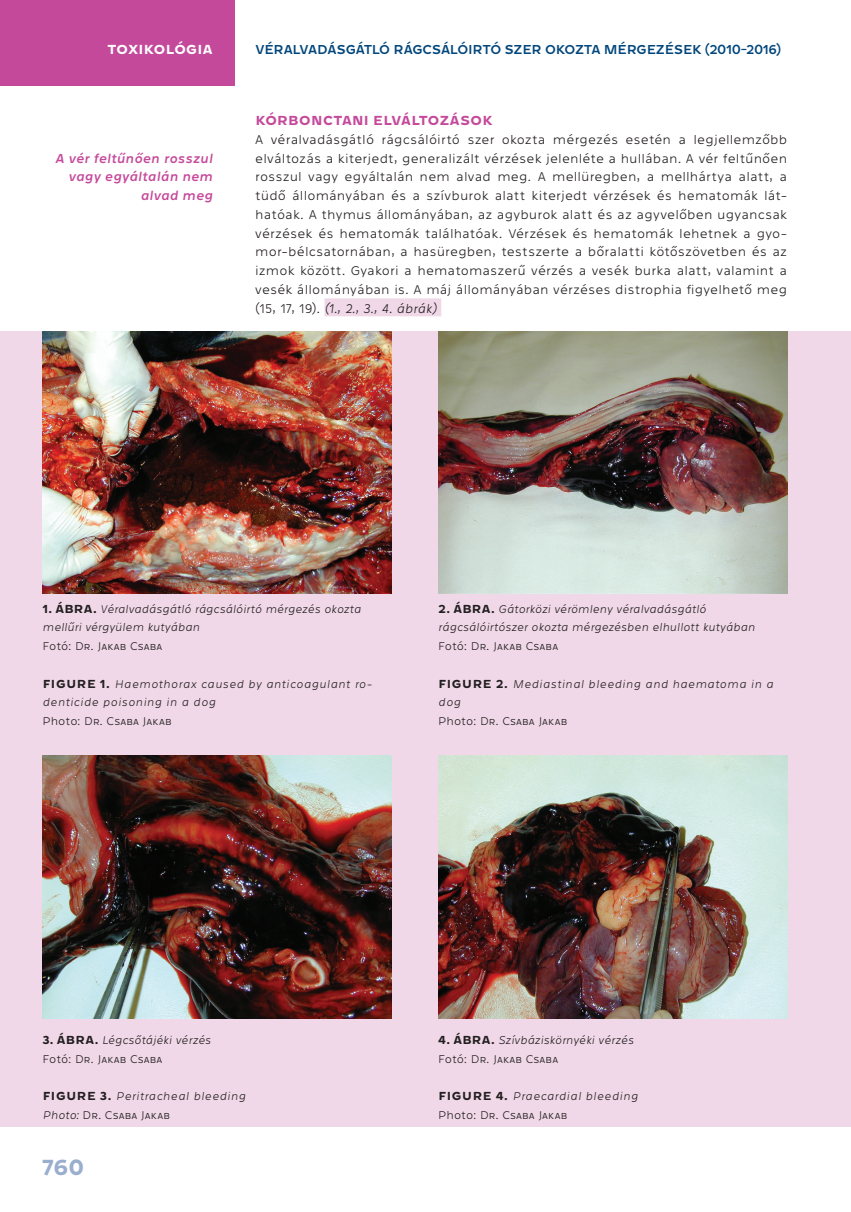
<style>
.page{position:relative;width:851px;height:1212px;background:#fff}
.page>*{position:absolute;margin:0;border:0;box-sizing:border-box;transform-origin:0 0}
.t1{font:700 22.5px "Westeinde Caption";color:#9aaecd}
.t2{font:100 13.5px/18.8px "Westeinde Caption";letter-spacing:.005em;color:#231f20;text-align:justify}
.t3{font:13.5px "Westeinde Caption";letter-spacing:-.02em;color:#00467c}
.t4{font:italic 13.5px/18.8px "Westeinde Caption";letter-spacing:.015em;color:#c5499b;text-align:right}
.t5{font:700 13.5px "Westeinde Caption";letter-spacing:.025em;color:#c5499b}
.t6{font:700 13.5px "Westeinde Caption";letter-spacing:.025em;color:#fff}
.t7{font:italic 100 12px/18.8px "Westeinde Caption";letter-spacing:.01em;color:#231f20}
.t8{font:italic 100 12px/18.8px "Westeinde Caption";letter-spacing:.04em;color:#231f20}
.t9{font:italic 100 12px/18.8px "Westeinde Caption";letter-spacing:.045em;color:#231f20}
.t10{font:100 12px "Westeinde Caption";letter-spacing:.01em;color:#231f20}
.s1{font-style:italic}
.s2{font-weight:700;font-style:normal}
.s3{font-style:normal}
</style>
<div class="page">
<div style="left:0;top:0;width:234px;height:85px;background:#c5499b"></div>
<div style="left:0;top:331px;width:850px;height:796px;background:#f0d8e8"></div>
<div style="left:324px;top:298px;width:117px;height:18px;background:#f0d8e8"></div>
<img style="left:43px;top:331px;width:348px;height:263px">
<img style="left:43px;top:756px;width:348px;height:262px">
<img style="left:438px;top:331px;width:349px;height:263px">
<img style="left:438px;top:756px;width:349px;height:262px">
<p class="t6" style="left:108px;top:38px;width:106px">TOXIKOLÓGIA</p>
<p class="t3" style="left:255px;top:39px;width:527px">VÉRALVADÁSGÁTLÓ RÁGCSÁLÓIRTÓ SZER OKOZTA MÉRGEZÉSEK (2010-2016)</p>
<p class="t4" style="left:55px;top:147px;width:159px">A vér feltűnően rosszul vagy egyáltalán nem alvad meg</p>
<p class="t5" style="left:255px;top:110px;width:238px">KÓRBONCTANI ELVÁLTOZÁSOK</p>
<p class="t2" style="left:255px;top:129px;width:533px">A véralvadásgátló rágcsálóirtó szer okozta mérgezés esetén a legjellemzőbb elváltozás a kiterjedt, generalizált vérzések jelenléte a hullában. A vér feltűnően rosszul vagy egyáltalán nem alvad meg. A mellüregben, a mellhártya alatt, a tüdő állományában és a szívburok alatt kiterjedt vérzések és hematomák lát&shy;hatóak. A thymus állományában, az agyburok alatt és az agyvelőben ugyancsak vérzések és hematomák találhatóak. Vérzések és hematomák lehetnek a gyo&shy;mor-bélcsatornában, a hasüregben, testszerte a bőralatti kötőszövetben és az izmok között. Gyakori a hematomaszerű vérzés a vesék burka alatt, valamint a vesék állományában is. A máj állományában vérzéses distrophia figyelhető meg (15, 17, 19). <span class="s1">(1., 2., 3., 4. ábrák)</span></p>
<p class="t7" style="left:43px;top:598px;width:320px"><span class="s2">1. ÁBRA.</span> Véralvadásgátló rágcsálóirtó mérgezés okozta mellűri vérgyülem kutyában</p>
<p class="t10" style="left:43px;top:638px;width:121px">Fotó: DR. JAKAB CSABA</p>
<p class="t8" style="left:43px;top:673px;width:331px"><span class="s2">FIGURE 1.</span> Haemothorax caused by anticoagulant ro&shy;denticide poisoning in a dog</p>
<p class="t10" style="left:43px;top:713px;width:131px">Photo: DR. CSABA JAKAB</p>
<p class="t7" style="left:438px;top:598px;width:318px"><span class="s2">2. ÁBRA.</span> Gátorközi vérömleny véralvadásgátló rágcsálóirtószer okozta mérgezésben elhullott kutyában</p>
<p class="t10" style="left:438px;top:638px;width:121px">Fotó: DR. JAKAB CSABA</p>
<p class="t9" style="left:438px;top:673px;width:336px"><span class="s2">FIGURE 2.</span> Mediastinal bleeding and haematoma in a dog</p>
<p class="t10" style="left:438px;top:713px;width:131px">Photo: DR. CSABA JAKAB</p>
<p class="t7" style="left:43px;top:1029px;width:170px"><span class="s2">3. ÁBRA.</span> Légcsőtájéki vérzés<br><span class="s3">Fotó: DR. JAKAB CSABA</span></p>
<p class="t8" style="left:43px;top:1086px;width:205px"><span class="s2">FIGURE 3.</span> Peritracheal bleeding<br>Photo: <span class="s3">DR. CSABA JAKAB</span></p>
<h1 class="t1" style="left:43px;top:1149px;width:43px">760</h1>
<p class="t7" style="left:438px;top:1029px;width:197px"><span class="s2">4. ÁBRA.</span> Szívbáziskörnyéki vérzés<br><span class="s3">Fotó: DR. JAKAB CSABA</span></p>
<p class="t9" style="left:438px;top:1086px;width:201px"><span class="s2">FIGURE 4.</span> Praecardial bleeding<br><span class="s3">Photo: DR. CSABA JAKAB</span></p>
</div>
